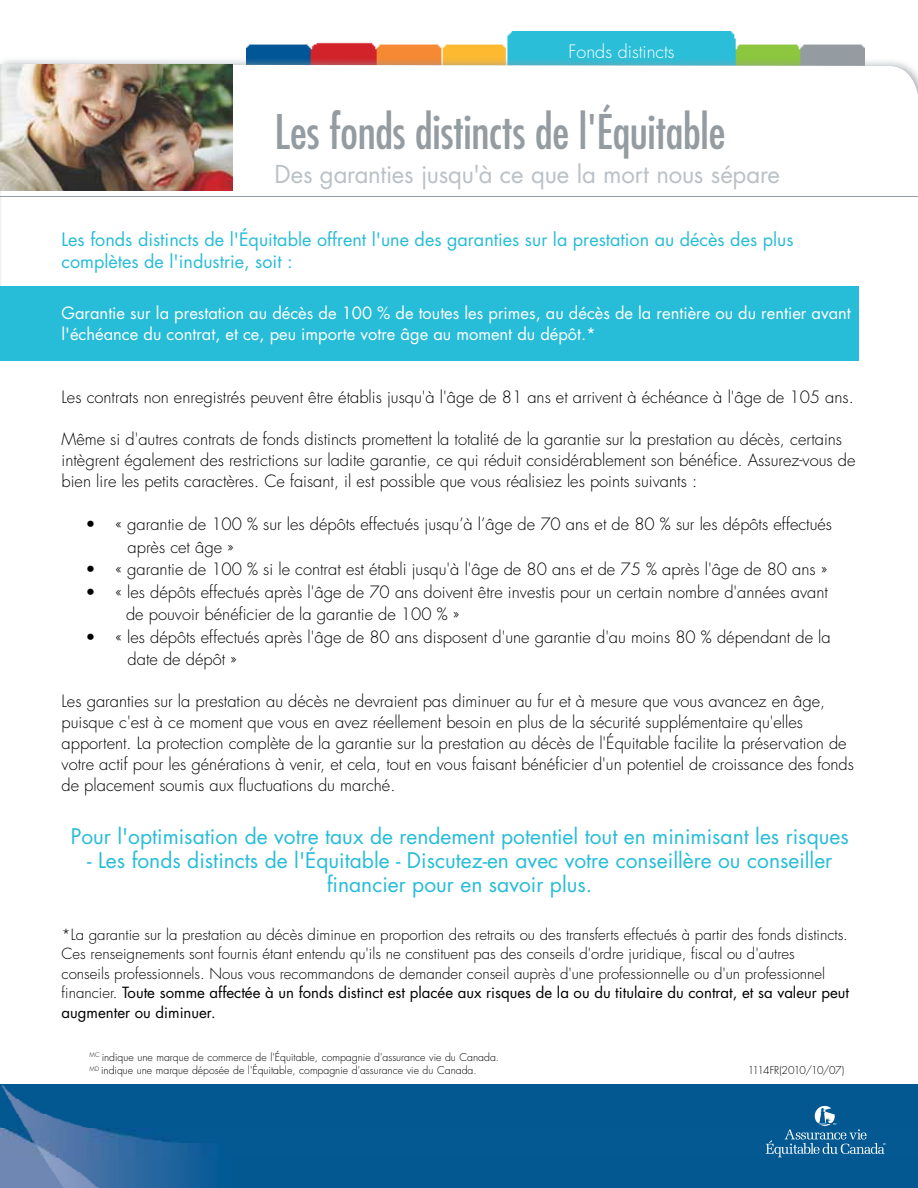
<style>
.page{position:relative;width:918px;height:1188px;background:#fff}
.page>*{position:absolute;margin:0;border:0;box-sizing:border-box;transform-origin:0 0}
.t1{font:condensed 46.5px "Futura Std";letter-spacing:-.005em;color:#949ca1}
.t2{font:24px "Futura Std";letter-spacing:-.01em;color:#bac1c6}
.t3{font:21px/24px "Futura Std";color:#27bcd7;text-align:center}
.t4{font:18px/21.6px "Futura Std";color:#27bcd7}
.t5{font:300 18px "Futura Std";color:#fff}
.t6{font:300 16.5px/21px "Futura Std";color:#000}
.t7{font:16.5px/21px "Futura Std";color:#fff}
.t8{font:300 15px/19.5px "Futura Std";color:#000}
.t9{font:300 10.5px/13.5px "Futura Std";color:#000}
.t10{font:300 10.5px "Futura Std";letter-spacing:-.06em;color:#000}
.s1{font-weight:400}
</style>
<div class="page">
<img style="left:246px;top:31px;width:618px;height:25px">
<svg style="left:1px;top:65px;width:917px;height:270px"></svg>
<hr style="left:0;top:196px;width:918px;height:1px;background:#949ca1">
<img style="left:0;top:64px;width:233px;height:127px">
<img style="left:0;top:1085px;width:918px;height:103px">
<svg style="left:766px;top:1105px;width:120px;height:52px;background:#216c9e"></svg>
<div style="left:0;top:287px;width:858px;height:74px;background:#27bcd7"></div>
<p class="t5" style="left:569px;top:41px;width:108px">Fonds distincts</p>
<h1 class="t1" style="left:274px;top:104px;width:452px">Les fonds distincts de l'Équitable</h1>
<h2 class="t2" style="left:274px;top:159px;width:507px">Des garanties jusqu'à ce que la mort nous sépare</h2>
<p class="t4" style="left:62px;top:229px;width:734px">Les fonds distincts de l'Équitable offrent l'une des garanties sur la prestation au décès des plus complètes de l'industrie, soit :</p>
<p class="t7" style="left:62px;top:302px;width:791px">Garantie sur la prestation au décès de 100 % de toutes les primes, au décès de la rentière ou du rentier avant l'échéance du contrat, et ce, peu importe votre âge au moment du dépôt.*</p>
<p class="t6" style="left:62px;top:387px;width:794px">Les contrats non enregistrés peuvent être établis jusqu'à l'âge de 81 ans et arrivent à échéance à l'âge de 105 ans.</p>
<p class="t6" style="left:62px;top:429px;width:795px">Même si d'autres contrats de fonds distincts promettent la totalité de la garantie sur la prestation au décès, certains intègrent également des restrictions sur ladite garantie, ce qui réduit considérablement son bénéfice. Assurez-vous de bien lire les petits caractères. Ce faisant, il est possible que vous réalisiez les points suivants :</p>
<p class="t6" style="left:128px;top:514px;width:706px;line-height:22.5px;text-indent:-42px">• « garantie de 100 % sur les dépôts effectués jusqu’à l’âge de 70 ans et de 80 % sur les dépôts effectués après cet âge »</p>
<p class="t6" style="left:86px;top:559px;width:743px">• « garantie de 100 % si le contrat est établi jusqu'à l'âge de 80 ans et de 75 % après l'âge de 80 ans »</p>
<p class="t6" style="left:126px;top:581px;width:703px;line-height:22.5px;text-indent:-40px">• « les dépôts effectués après l'âge de 70 ans doivent être investis pour un certain nombre d'années avant de pouvoir bénéficier de la garantie de 100 % »</p>
<p class="t6" style="left:128px;top:626px;width:705px;line-height:22.5px;text-indent:-42px">• « les dépôts effectués après l'âge de 80 ans disposent d'une garantie d'au moins 80 % dépendant de la date de dépôt »</p>
<p class="t6" style="left:62px;top:691px;width:794px">Les garanties sur la prestation au décès ne devraient pas diminuer au fur et à mesure que vous avancez en âge, puisque c'est à ce moment que vous en avez réellement besoin en plus de la sécurité supplémentaire qu'elles apportent. La protection complète de la garantie sur la prestation au décès de l'Équitable facilite la préservation de votre actif pour les générations à venir, et cela, tout en vous faisant bénéficier d'un potentiel de croissance des fonds de placement soumis aux fluctuations du marché.</p>
<p class="t3" style="left:71px;top:824px;width:780px">Pour l'optimisation de votre taux de rendement potentiel tout en minimisant les risques</p>
<p class="t3" style="left:87px;top:848px;width:747px">- Les fonds distincts de l'Équitable - Discutez-en avec votre conseillère ou conseiller financier pour en savoir plus.</p>
<p class="t8" style="left:62px;top:925px;width:789px">*La garantie sur la prestation au décès diminue en proportion des retraits ou des transferts effectués à partir des fonds distincts.<br>Ces renseignements sont fournis étant entendu qu'ils ne constituent pas des conseils d'ordre juridique, fiscal ou d'autres<br>conseils professionnels. Nous vous recommandons de demander conseil auprès d'une professionnelle ou d'un professionnel financier. <span class="s1">Toute somme affectée à un fonds distinct est placée aux risques de la ou du titulaire du contrat, et sa valeur peut augmenter ou diminuer.</span></p>
<p class="t9" style="left:90px;top:1051px;width:411px"><sup>MC</sup> indique une marque de commerce de l'Équitable, compagnie d'assurance vie du Canada.<br><sup>MD</sup> indique une marque déposée de l'Équitable, compagnie d'assurance vie du Canada.</p>
<p class="t10" style="left:748px;top:1063px;width:98px">1114FR(2010/10/07)</p>
</div>
